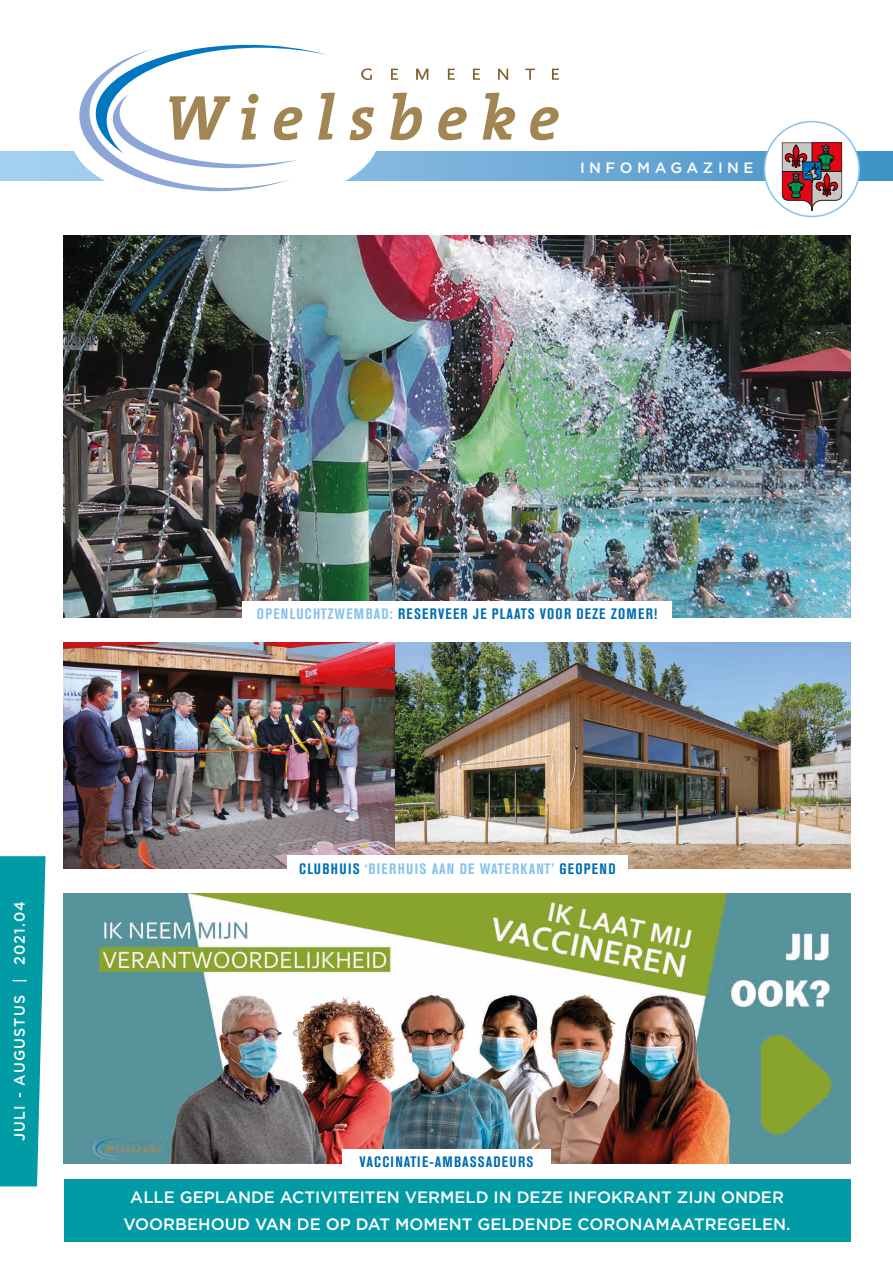
<style>
.page{position:relative;width:893px;height:1263px;background:#fff}
.page>*{position:absolute;margin:0;border:0;box-sizing:border-box;transform-origin:0 0}
.t1{font:500 16.5px/27px "Gotham";color:#fff;text-align:center}
.t2{font:700 condensed 15px "Akzidenz Grotesk BE";letter-spacing:.07em;color:#006eb2}
.t3{font:700 condensed 15px "Akzidenz Grotesk BE";letter-spacing:.085em;color:#87c3ec}
.t4{font:500 15px "Gotham";letter-spacing:.09em;color:#fff;scale:.95 1}
.t5{font:500 15px "Gotham";letter-spacing:.3em;color:#fff}
.s1{color:#87c3ec}
.s2{color:#006eb2}
</style>
<div class="page">
<svg style="left:0;top:856px;width:46px;height:330px;background:#1aa5ad"></svg>
<svg style="left:0;top:152px;width:893px;height:28px;background:#73aed9"></svg>
<div style="left:71px;top:68px;width:308px;height:139px;background:#fff;border-radius:50%"></div>
<svg style="left:361px;top:68px;width:11px;height:12px"></svg>
<svg style="left:391px;top:69px;width:7px;height:11px"></svg>
<svg style="left:416px;top:69px;width:12px;height:11px"></svg>
<svg style="left:448px;top:69px;width:7px;height:11px"></svg>
<svg style="left:473px;top:69px;width:7px;height:11px"></svg>
<svg style="left:498px;top:69px;width:10px;height:11px"></svg>
<svg style="left:525px;top:69px;width:10px;height:11px"></svg>
<svg style="left:552px;top:69px;width:7px;height:11px"></svg>
<svg style="left:79px;top:45px;width:256px;height:146px"></svg>
<svg style="left:349px;top:107px;width:25px;height:33px"></svg>
<svg style="left:390px;top:93px;width:32px;height:47px"></svg>
<svg style="left:438px;top:107px;width:29px;height:33px"></svg>
<svg style="left:483px;top:93px;width:32px;height:47px"></svg>
<svg style="left:530px;top:107px;width:29px;height:33px"></svg>
<div style="left:764px;top:122px;width:95px;height:94px;background:#fff;border-radius:50%"></div>
<svg style="left:782px;top:142px;width:60px;height:70px;background:#9d696c"></svg>
<div style="left:764px;top:121px;width:96px;height:96px;border:2px solid #87c3ec;border-radius:50%"></div>
<img style="left:64px;top:235px;width:786px;height:383px">
<div style="left:242px;top:601px;width:430px;height:26px;background:#fff"></div>
<div style="left:64px;top:1179px;width:786px;height:62px;background:#009ba4"></div>
<img style="left:64px;top:893px;width:786px;height:271px">
<div style="left:342px;top:1149px;width:209px;height:25px;background:#fff"></div>
<img style="left:64px;top:643px;width:786px;height:225px">
<div style="left:287px;top:855px;width:340px;height:26px;background:#fff"></div>
<p class="t5" style="left:580px;top:158px;width:175px">INFOMAGAZINE</p>
<p class="t4" style="left:10px;top:1141px;width:254px;rotate:-90deg">JULI - AUGUSTUS | 2021.04</p>
<p class="t2" style="left:257px;top:606px;width:402px"><span class="s1">OPENLUCHTZWEMBAD:</span> RESERVEER JE PLAATS VOOR DEZE ZOMER!</p>
<p class="t3" style="left:299px;top:860px;width:318px"><span class="s2">CLUBHUIS</span> ‘BIERHUIS AAN DE WATERKANT’ <span class="s2">GEOPEND</span></p>
<p class="t2" style="left:360px;top:1153px;width:175px">VACCINATIE-AMBASSADEURS</p>
<p class="t1" style="left:124px;top:1184px;width:668px">ALLE GEPLANDE ACTIVITEITEN VERMELD IN DEZE INFOKRANT ZIJN ONDER<br>VOORBEHOUD VAN DE OP DAT MOMENT GELDENDE CORONAMAATREGELEN.</p>
</div>
